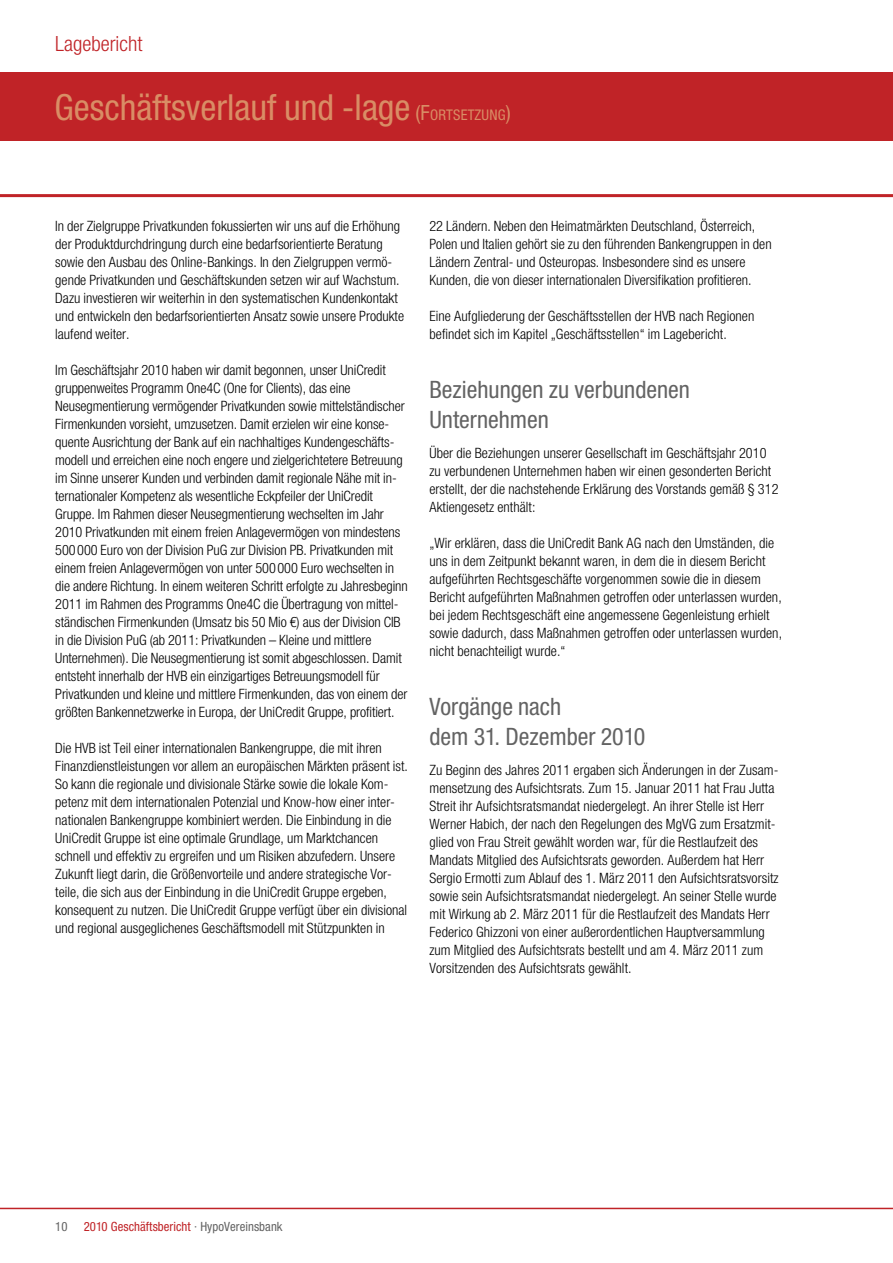
<style>
.page{position:relative;width:893px;height:1263px;background:#fff}
.page>*{position:absolute;margin:0;border:0;box-sizing:border-box;transform-origin:0 0}
.t1{font:condensed 36px "Helvetica Neue";color:#d98d65}
.t2{font:condensed 24px/29.7px "Helvetica Neue LT";color:#636363}
.t3{font:300 21px "Helvetica HVB Cond";color:#c02327}
.t4{font:300 14.25px/18px "Helvetica HVB Cond";color:#000}
.t5{font:condensed 12.75px "Helvetica Neue";letter-spacing:.005em;color:#c02327}
.t6{font:condensed 12.75px "Helvetica Neue";color:#636363}
.s1{font-size:21px}
.s2{font-size:14.7px}
.s3{color:#636363}
</style>
<div class="page">
<hr style="left:0;top:1208px;width:893px;height:1px;background:#c02327">
<div style="left:0;top:72px;width:893px;height:68px;background:#c02327"></div>
<hr style="left:0;top:194px;width:893px;height:3px;background:#c02327">
<h3 class="t3" style="left:55px;top:31px;width:89px">Lagebericht</h3>
<h1 class="t1" style="left:55px;top:87px;width:458px">Geschäftsverlauf und -lage <span class="s1">(F</span><span class="s2">ortsetzung</span><span class="s1">)</span></h1>
<p class="t4" style="left:55px;top:216px;width:350px">In der Zielgruppe Privatkunden fokussierten wir uns auf die Erhöhung der Produktdurchdringung durch eine bedarfsorientierte Beratung sowie den Ausbau des Online-Bankings. In den Zielgruppen vermö&shy;gende Privatkunden und Geschäftskunden setzen wir auf Wachstum.<br>Dazu investieren wir weiterhin in den systematischen Kundenkontakt und entwickeln den bedarfsorientierten Ansatz sowie unsere Produkte laufend weiter.</p>
<p class="t4" style="left:55px;top:360px;width:354px">Im Geschäftsjahr 2010 haben wir damit begonnen, unser UniCredit gruppenweites Programm One4C (One for Clients), das eine Neusegmentierung vermögender Privatkunden sowie mittelständischer Firmenkunden vorsieht, umzusetzen. Damit erzielen wir eine konse&shy;quente Ausrichtung der Bank auf ein nachhaltiges Kundengeschäfts&shy;modell und erreichen eine noch engere und zielgerichtetere Betreuung im Sinne unserer Kunden und verbinden damit regionale Nähe mit in&shy;ternationaler Kompetenz als wesentliche Eckpfeiler der UniCredit Gruppe. Im Rahmen dieser Neusegmentierung wechselten im Jahr 2010 Privatkunden mit einem freien Anlagevermögen von mindestens 500000 Euro von der Division PuG zur Division PB. Privatkunden mit einem freien Anlagevermögen von unter 500000 Euro wechselten in die andere Richtung. In einem weiteren Schritt erfolgte zu Jahresbeginn 2011 im Rahmen des Programms One4C die Übertragung von mittel&shy;ständischen Firmenkunden (Umsatz bis 50 Mio €) aus der Division CIB in die Division PuG (ab 2011: Privatkunden – Kleine und mittlere Unternehmen). Die Neusegmentierung ist somit abgeschlossen. Damit entsteht innerhalb der HVB ein einzigartiges Betreuungsmodell für Privatkunden und kleine und mittlere Firmenkunden, das von einem der größten Bankennetzwerke in Europa, der UniCredit Gruppe, profitiert.</p>
<p class="t4" style="left:55px;top:738px;width:354px">Die HVB ist Teil einer internationalen Bankengruppe, die mit ihren Finanzdienstleistungen vor allem an europäischen Märkten präsent ist.<br>So kann die regionale und divisionale Stärke sowie die lokale Kom&shy;petenz mit dem internationalen Potenzial und Know-how einer inter&shy;nationalen Bankengruppe kombiniert werden. Die Einbindung in die UniCredit Gruppe ist eine optimale Grundlage, um Marktchancen schnell und effektiv zu ergreifen und um Risiken abzufedern. Unsere Zukunft liegt darin, die Größenvorteile und andere strategische Vor&shy;teile, die sich aus der Einbindung in die UniCredit Gruppe ergeben, konsequent zu nutzen. Die UniCredit Gruppe verfügt über ein divisional und regional ausgeglichenes Geschäftsmodell mit Stützpunkten in</p>
<p class="t4" style="left:429px;top:217px;width:344px">22 Ländern. Neben den Heimatmärkten Deutschland, Österreich, Polen und Italien gehört sie zu den führenden Bankengruppen in den Ländern Zentral- und Osteuropas. Insbesondere sind es unsere Kunden, die von dieser internationalen Diversifikation profitieren.</p>
<p class="t4" style="left:429px;top:307px;width:326px">Eine Aufgliederung der Geschäftsstellen der HVB nach Regionen befindet sich im Kapitel „Geschäftsstellen“ im Lagebericht.</p>
<h2 class="t2" style="left:429px;top:375px;width:262px">Beziehungen zu verbundenen<br>Unternehmen</h2>
<p class="t4" style="left:429px;top:444px;width:351px">Über die Beziehungen unserer Gesellschaft im Geschäftsjahr 2010 zu verbundenen Unternehmen haben wir einen gesonderten Bericht erstellt, der die nachstehende Erklärung des Vorstands gemäß § 312<br>Aktiengesetz enthält:</p>
<p class="t4" style="left:429px;top:534px;width:354px">„Wir erklären, dass die UniCredit Bank AG nach den Umständen, die uns in dem Zeitpunkt bekannt waren, in dem die in diesem Bericht aufgeführten Rechtsgeschäfte vorgenommen sowie die in diesem Bericht aufgeführten Maßnahmen getroffen oder unterlassen wurden, bei jedem Rechtsgeschäft eine angemessene Gegenleistung erhielt sowie dadurch, dass Maßnahmen getroffen oder unterlassen wurden, nicht benachteiligt wurde.“</p>
<h2 class="t2" style="left:429px;top:692px;width:217px">Vorgänge nach<br>dem 31. Dezember 2010</h2>
<p class="t4" style="left:429px;top:761px;width:351px">Zu Beginn des Jahres 2011 ergaben sich Änderungen in der Zusam&shy;mensetzung des Aufsichtsrats. Zum 15. Januar 2011 hat Frau Jutta Streit ihr Aufsichtsratsmandat niedergelegt. An ihrer Stelle ist Herr Werner Habich, der nach den Regelungen des MgVG zum Ersatzmit&shy;glied von Frau Streit gewählt worden war, für die Restlaufzeit des Mandats Mitglied des Aufsichtsrats geworden. Außerdem hat Herr Sergio Ermotti zum Ablauf des 1. März 2011 den Aufsichtsratsvorsitz sowie sein Aufsichtsratsmandat niedergelegt. An seiner Stelle wurde mit Wirkung ab 2. März 2011 für die Restlaufzeit des Mandats Herr Federico Ghizzoni von einer außerordentlichen Hauptversammlung zum Mitglied des Aufsichtsrats bestellt und am 4. März 2011 zum Vorsitzenden des Aufsichtsrats gewählt.</p>
<p class="t6" style="left:55px;top:1218px;width:14px">10</p>
<p class="t5" style="left:84px;top:1218px;width:200px">2010 Geschäftsbericht <span class="s3">· HypoVereinsbank</span></p>
</div>
